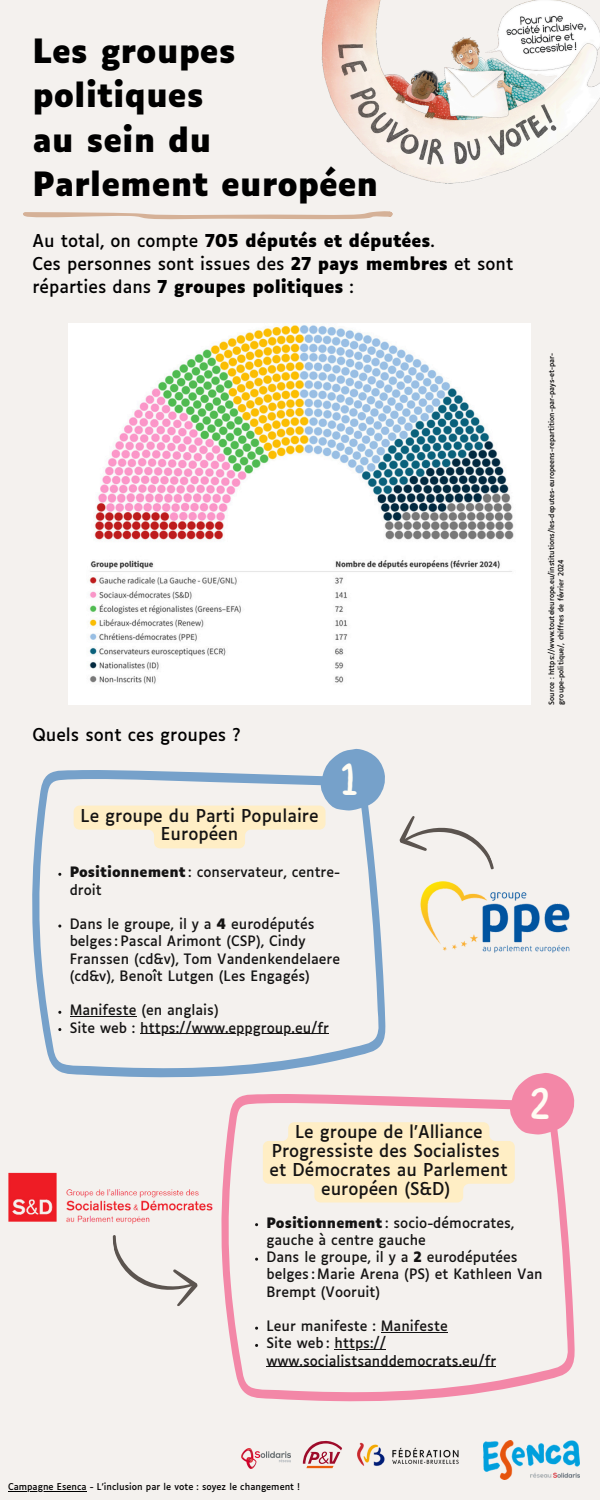
<style>
.page{position:relative;width:600px;height:1500px;background:#f4f1ee}
.page>*{position:absolute;margin:0;border:0;box-sizing:border-box;transform-origin:0 0}
.t1{font:44.2px "Childos Arabic";color:#fffcf3}
.t2{font:700 32px/44.2px "Luciole";color:#000}
.t3{font:17px/23.2px "Luciole";color:#000}
.t4{font:17px/18.8px "Luciole";color:#141313;text-align:center}
.t5{font:13.7px/17.2px "Luciole";color:#141313}
.t6{font:9px "Luciole";color:#000}
.t7{font:7px/9.3px "Luciole";color:#000}
.s1{font-weight:700}
</style>
<div class="page">
<img style="left:484px;top:1440px;width:96px;height:39px">
<img style="left:69px;top:324px;width:462px;height:381px">
<svg style="left:32px;top:770px;width:354px;height:307px"></svg>
<svg style="left:221px;top:1094px;width:354px;height:307px"></svg>
<img style="left:420px;top:892px;width:150px;height:61px">
<svg style="left:399px;top:816px;width:96px;height:81px"></svg>
<img style="left:8px;top:1172px;width:205px;height:52px">
<svg style="left:112px;top:1235px;width:86px;height:71px"></svg>
<img style="left:357px;top:1442px;width:102px;height:24px">
<svg style="left:303px;top:1441px;width:39px;height:27px"></svg>
<hr style="left:70px;top:1016px;width:66px;height:1px;background:#141313">
<hr style="left:140px;top:1033px;width:189px;height:1px;background:#141313">
<svg style="left:74px;top:749px;width:312px;height:99px"></svg>
<hr style="left:381px;top:1332px;width:67px;height:1px;background:#141313">
<hr style="left:335px;top:1349px;width:51px;height:1px;background:#141313">
<hr style="left:266px;top:1366px;width:230px;height:1px;background:#141313">
<svg style="left:263px;top:1073px;width:312px;height:130px"></svg>
<img style="left:321px;top:0;width:279px;height:184px">
<svg style="left:23px;top:211px;width:370px;height:8px"></svg>
<hr style="left:8px;top:1491px;width:79px;height:1px;background:#000">
<img style="left:242px;top:1448px;width:48px;height:20px">
<h2 class="t2" style="left:32px;top:32px;width:348px">Les groupes politiques<br>au sein du<br>Parlement européen</h2>
<p class="t3" style="left:32px;top:230px;width:483px">Au total, on compte <span class="s1">705 députés et députées</span>.<br>Ces personnes sont issues des <span class="s1">27 pays membres</span> et sont réparties dans <span class="s1">7 groupes politiques</span> :</p>
<p class="t3" style="left:32px;top:724px;width:210px">Quels sont ces groupes ?</p>
<p class="t4" style="left:80px;top:807px;width:240px">Le groupe du Parti Populaire<br>Européen</p>
<p class="t1" style="left:341px;top:748px;width:20px">1</p>
<p class="t5" style="left:70px;top:865px;width:272px"><span class="s1">Positionnement</span> : conservateur, centre&shy;droit</p>
<h2 class="t5" style="left:70px;top:917px;width:272px">Dans le groupe, il y a <span class="s1">4</span> eurodéputés belges : Pascal Arimont (CSP), Cindy Franssen (cd&amp;v), Tom Vandenkendelaere (cd&amp;v), Benoît Lutgen (Les Engagés)</h2>
<p class="t5" style="left:70px;top:1003px;width:151px">Manifeste (en anglais)</p>
<p class="t5" style="left:70px;top:1020px;width:261px">Site web : https://www.eppgroup.eu/fr</p>
<p class="t4" style="left:270px;top:1124px;width:240px">Le groupe de l’Alliance<br>Progressiste des Socialistes et Démocrates au Parlement européen (S&amp;D)</p>
<p class="t7" style="left:548px;top:705px;width:354px;rotate:-90deg">Source : https://www.touteleurope.eu/institutions/les-deputes-europeens-repartition-par-pays-et-par&shy;groupe-politique/, chiffres de février 2024</p>
<p class="t1" style="left:530px;top:1072px;width:22px">2</p>
<p class="t5" style="left:266px;top:1215px;width:250px"><span class="s1">Positionnement</span> : socio-démocrates, gauche à centre gauche</p>
<p class="t5" style="left:266px;top:1250px;width:278px">Dans le groupe, il y a <span class="s1">2</span> eurodéputées belges : Marie Arena (PS) et Kathleen Van<br>Brempt (Vooruit)</p>
<p class="t5" style="left:266px;top:1319px;width:183px">Leur manifeste : Manifeste</p>
<p class="t5" style="left:266px;top:1336px;width:121px">Site web : https://</p>
<h2 class="t5" style="left:266px;top:1353px;width:231px">www.socialistsanddemocrats.eu/fr</h2>
<p class="t6" style="left:8px;top:1483px;width:293px">Campagne Esenca - L’inclusion par le vote : soyez le changement !</p>
</div>
